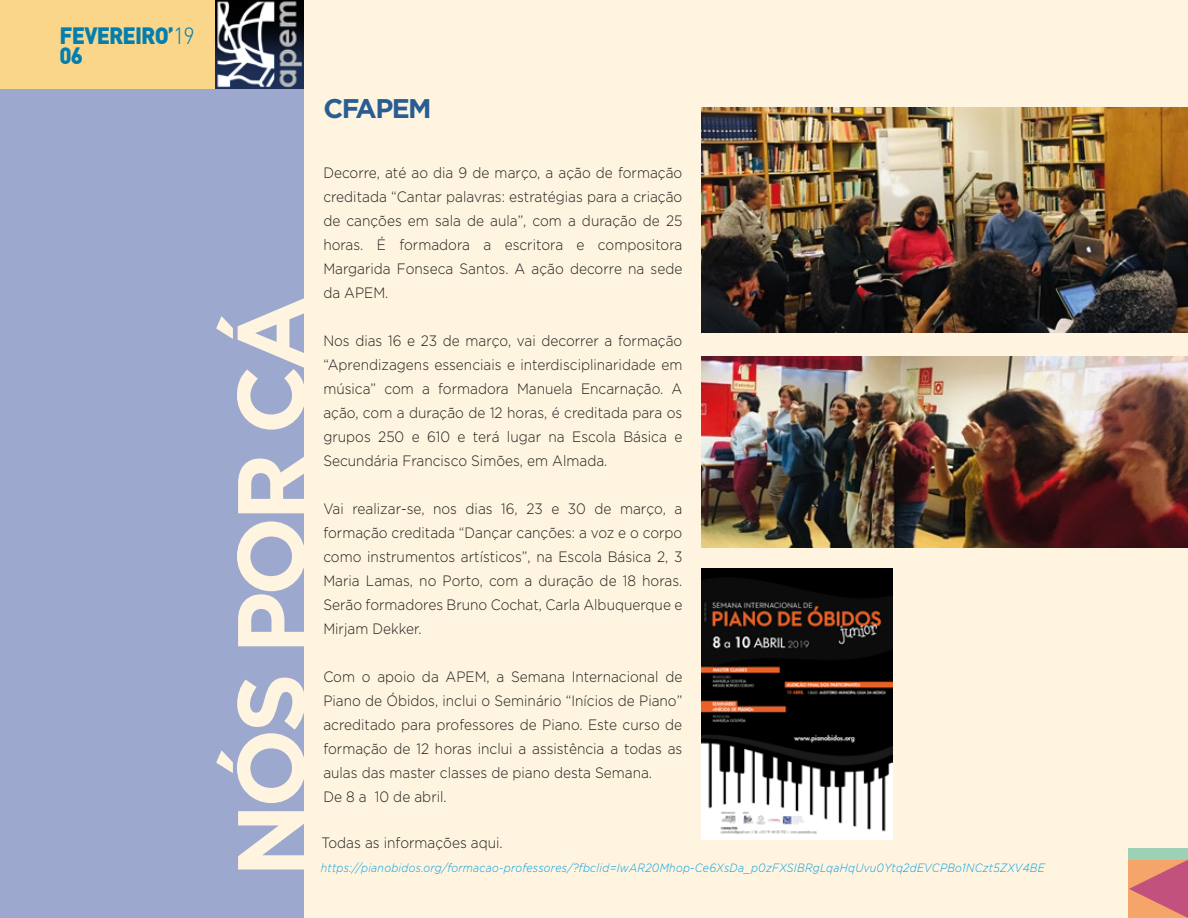
<style>
.page{position:relative;width:1188px;height:918px;background:#fff4e0}
.page>*{position:absolute;margin:0;border:0;box-sizing:border-box;transform-origin:0 0}
.t1{font:700 94.65px "Gotham";letter-spacing:-.05em;color:#fff4e0}
.t2{font:700 27px "Gotham";letter-spacing:-.06em;color:#2a5d92}
.t3{font:900 23.1px/19.8px "DIN";letter-spacing:-.04em;color:#037eae;scale:.95 1}
.t4{font:300 15px/24px "Gotham";color:#1d1d1b;text-align:justify;scale:.91 1}
.t5{font:italic 300 12px "Gotham";letter-spacing:.025em;color:#009fe3;scale:.88 1}
.s1{font-weight:300}
</style>
<div class="page">
<div style="left:0;top:0;width:304px;height:918px;background:#9ca8ce"></div>
<div style="left:1129px;top:848px;width:59px;height:12px;background:#9ed0b5"></div>
<svg style="left:1129px;top:860px;width:59px;height:58px;background:#db7b73"></svg>
<div style="left:0;top:0;width:215px;height:89px;background:#fad68a"></div>
<img style="left:215px;top:0;width:89px;height:89px">
<img style="left:702px;top:569px;width:191px;height:270px">
<img style="left:702px;top:108px;width:486px;height:225px">
<img style="left:702px;top:356px;width:486px;height:192px">
<h3 class="t3" style="left:60px;top:25px;width:144px">FEVEREIRO’<span class="s1">19<br></span>06</h3>
<h2 class="t2" style="left:323px;top:93px;width:110px">CFAPEM</h2>
<h1 class="t1" style="left:216px;top:877px;width:583px;rotate:-90deg">NÓS POR CÁ</h1>
<p class="t4" style="left:323px;top:160px;width:396px">Decorre, até ao dia 9 de março, a ação de formação creditada “Cantar palavras: estratégias para a criação de canções em sala de aula”, com a duração de 25 horas. É formadora a escritora e compositora Margarida Fonseca Santos. A ação decorre na sede da APEM.</p>
<p class="t4" style="left:323px;top:328px;width:396px">Nos dias 16 e 23 de março, vai decorrer a formação “Aprendizagens essenciais e interdisciplinaridade em música” com a formadora Manuela Encarnação. A ação, com a duração de 12 horas, é creditada para os grupos 250 e 610 e terá lugar na Escola Básica e Secundária Francisco Simões, em Almada.</p>
<p class="t4" style="left:323px;top:496px;width:396px">Vai realizar-se, nos dias 16, 23 e 30 de março, a formação creditada “Dançar canções: a voz e o corpo como instrumentos artísticos”, na Escola Básica 2, 3<br>Maria Lamas, no Porto, com a duração de 18 horas.<br>Serão formadores Bruno Cochat, Carla Albuquerque e Mirjam Dekker.</p>
<p class="t4" style="left:323px;top:664px;width:396px;text-align:left">Com o apoio da APEM, a Semana Internacional de Piano de Óbidos, inclui o Seminário “Inícios de Piano” acreditado para professores de Piano. Este curso de formação de 12 horas inclui a assistência a todas as aulas das master classes de piano desta Semana.<br>De 8 a 10 de abril.</p>
<p class="t4" style="left:321px;top:831px;width:201px">Todas as informações aqui.</p>
<p class="t5" style="left:321px;top:862px;width:824px">https://pianobidos.org/formacao-professores/?fbclid=IwAR20Mhop-Ce6XsDa_p0zFXSIBRgLqaHqUvu0Ytq2dEVCPBo1NCzt5ZXV4BE</p>
</div>
